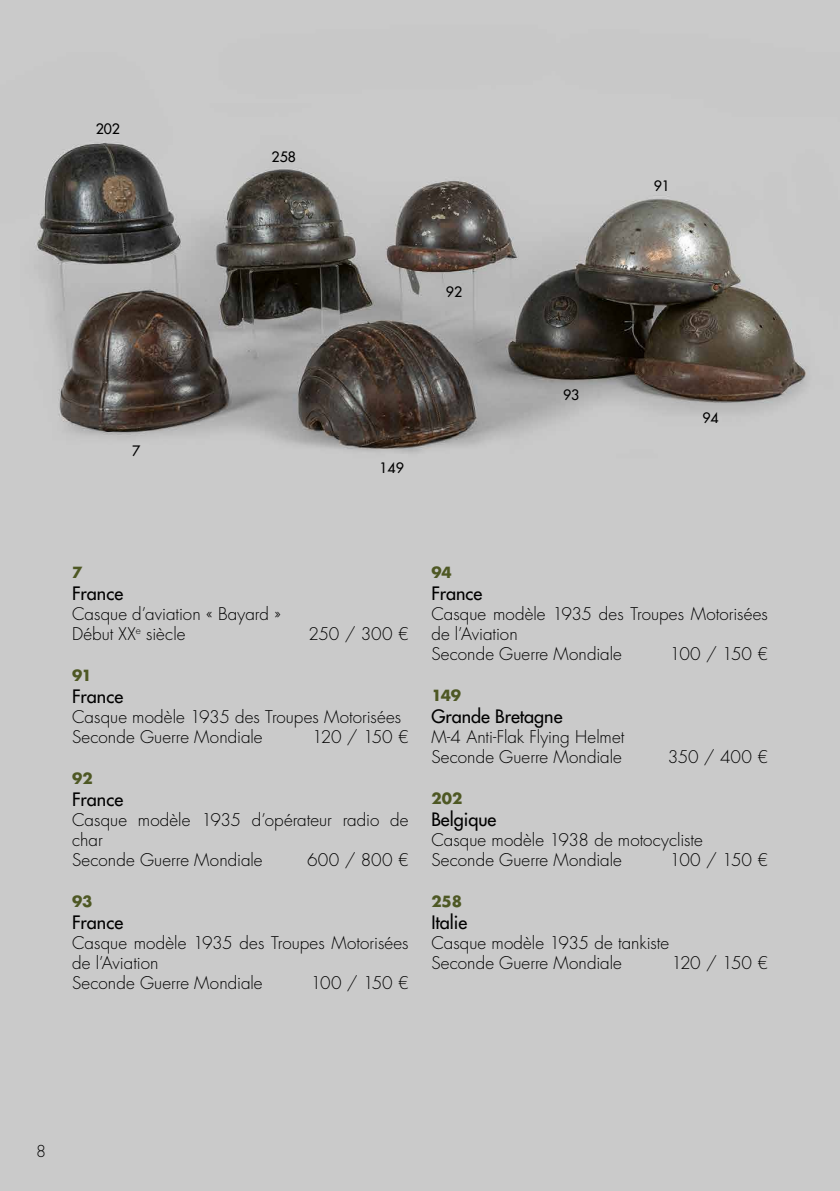
<style>
.page{position:relative;width:840px;height:1191px;background:#fff}
.page>*{position:absolute;margin:0;border:0;box-sizing:border-box;transform-origin:0 0}
.t1{font:500 18px "Futura Std";color:#000}
.t2{font:300 17px/20px "Futura Std";letter-spacing:.005em;color:#000}
.t3{font:300 16px "Futura Std";color:#000}
.t4{font:700 15px "Futura Std";letter-spacing:-.005em;color:#4e5824}
.t5{font:500 14px "Futura Std";color:#000}
</style>
<div class="page">
<img style="left:0;top:0;width:839px;height:1191px">
<p class="t5" style="left:96px;top:120px;width:26px">202</p>
<p class="t5" style="left:271px;top:148px;width:26px">258</p>
<p class="t5" style="left:653px;top:177px;width:18px">91</p>
<p class="t5" style="left:132px;top:442px;width:10px">7</p>
<p class="t5" style="left:445px;top:283px;width:18px">92</p>
<p class="t5" style="left:379px;top:459px;width:26px">149</p>
<p class="t5" style="left:563px;top:386px;width:18px">93</p>
<p class="t5" style="left:702px;top:409px;width:18px">94</p>
<p class="t4" style="left:72px;top:562px;width:12px">7</p>
<p class="t1" style="left:72px;top:582px;width:52px">France</p>
<p class="t2" style="left:72px;top:604px;width:210px">Casque d’aviation « Bayard »<br>Début XX<sup>e</sup> siècle</p>
<p class="t2" style="left:308px;top:624px;width:101px">250 / 300 €</p>
<p class="t4" style="left:72px;top:665px;width:21px">91</p>
<p class="t1" style="left:72px;top:685px;width:52px">France</p>
<p class="t2" style="left:72px;top:707px;width:330px">Casque modèle 1935 des Troupes Motorisées<br>Seconde Guerre Mondiale</p>
<p class="t2" style="left:312px;top:727px;width:98px">120 / 150 €</p>
<p class="t4" style="left:72px;top:768px;width:22px">92</p>
<p class="t1" style="left:72px;top:788px;width:52px">France</p>
<p class="t2" style="left:72px;top:810px;width:338px">Casque modèle 1935 d’opérateur radio de char<br>Seconde Guerre Mondiale</p>
<p class="t2" style="left:307px;top:850px;width:103px">600 / 800 €</p>
<p class="t4" style="left:72px;top:891px;width:22px">93</p>
<p class="t1" style="left:72px;top:911px;width:52px">France</p>
<p class="t2" style="left:72px;top:933px;width:338px">Casque modèle 1935 des Troupes Motorisées de l’Aviation<br>Seconde Guerre Mondiale</p>
<p class="t2" style="left:310px;top:973px;width:99px">100 / 150 €</p>
<p class="t4" style="left:431px;top:562px;width:22px">94</p>
<p class="t1" style="left:431px;top:582px;width:52px">France</p>
<p class="t2" style="left:431px;top:604px;width:338px">Casque modèle 1935 des Troupes Motorisées de l’Aviation<br>Seconde Guerre Mondiale</p>
<p class="t2" style="left:669px;top:644px;width:99px">100 / 150 €</p>
<p class="t4" style="left:431px;top:685px;width:31px">149</p>
<p class="t1" style="left:431px;top:705px;width:133px">Grande Bretagne</p>
<p class="t2" style="left:431px;top:727px;width:194px">M-4 Anti-Flak Flying Helmet<br>Seconde Guerre Mondiale</p>
<p class="t2" style="left:667px;top:747px;width:102px">350 / 400 €</p>
<p class="t4" style="left:431px;top:788px;width:33px">202</p>
<p class="t1" style="left:431px;top:808px;width:66px">Belgique</p>
<p class="t2" style="left:431px;top:830px;width:273px">Casque modèle 1938 de motocycliste<br>Seconde Guerre Mondiale</p>
<p class="t2" style="left:669px;top:850px;width:99px">100 / 150 €</p>
<p class="t4" style="left:431px;top:891px;width:32px">258</p>
<p class="t1" style="left:431px;top:911px;width:37px">Italie</p>
<p class="t2" style="left:431px;top:933px;width:239px">Casque modèle 1935 de tankiste<br>Seconde Guerre Mondiale</p>
<p class="t2" style="left:671px;top:953px;width:98px">120 / 150 €</p>
<p class="t3" style="left:36px;top:1141px;width:11px">8</p>
</div>
